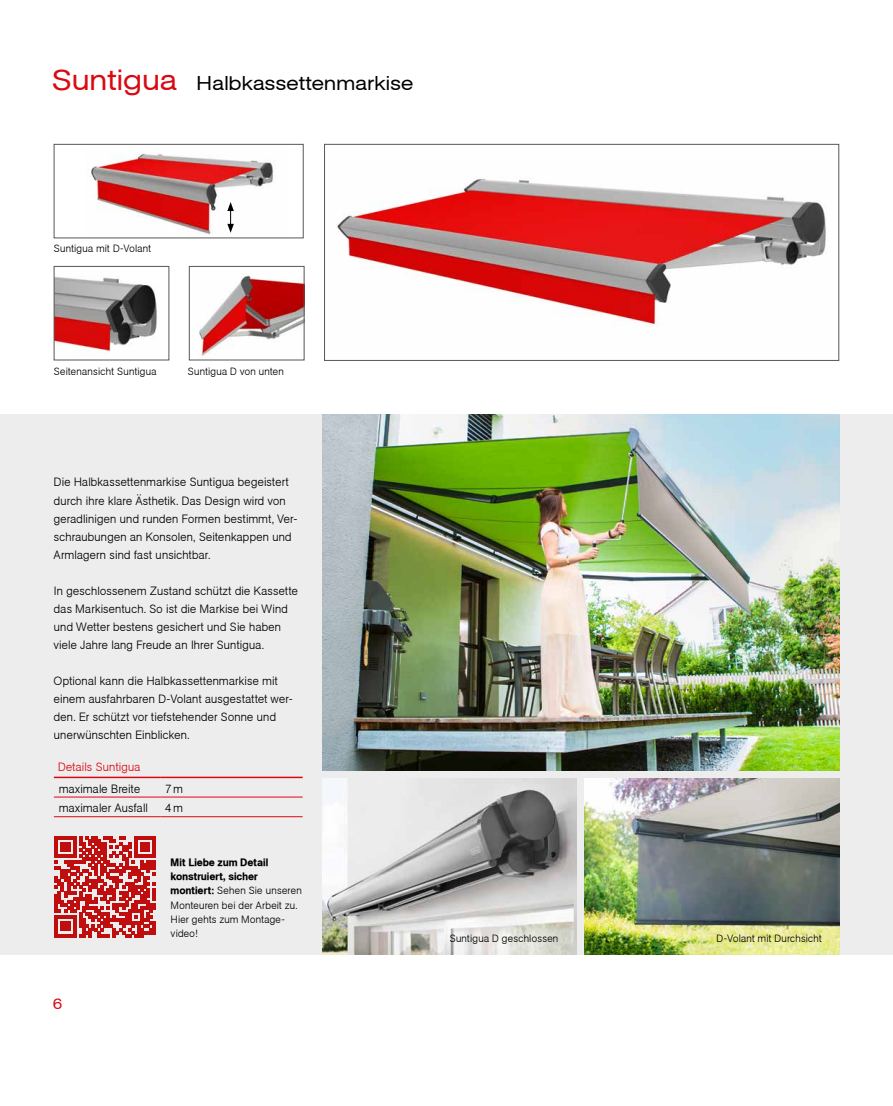
<style>
.page{position:relative;width:893px;height:1106px;background:#fff}
.page>*{position:absolute;margin:0;border:0;box-sizing:border-box;transform-origin:0 0}
.t1{font:19.5px "Agba Extended Normal";letter-spacing:.025em;color:#000}
.t2{font:15px "Agba Extended Normal";color:#db0812}
.t3{font:700 12px/18px "Agba Small";letter-spacing:.01em;color:#000}
.t4{font:700 12px "Agba Small";letter-spacing:.01em;color:#db0812}
.t5{font:700 10.5px/14.2px "Agba Small";letter-spacing:.015em;color:#000}
.t6{font:10.5px/14.2px "Agba Medium Normal";letter-spacing:.015em;color:#000}
.s1{font-size:28.5px;color:#db0812}
.s2{font-family:"Agba Medium Normal";font-weight:400}
</style>
<div class="page">
<img style="left:91px;top:153px;width:183px;height:82px">
<div style="left:54px;top:144px;width:249px;height:94px;border:1px solid #575756"></div>
<img style="left:56px;top:277px;width:101px;height:78px">
<div style="left:54px;top:266px;width:115px;height:94px;border:1px solid #575756"></div>
<img style="left:199px;top:275px;width:103px;height:81px">
<div style="left:189px;top:266px;width:115px;height:94px;border:1px solid #575756"></div>
<div style="left:0;top:414px;width:893px;height:540px;background:#ededed"></div>
<hr style="left:54px;top:816px;width:106px;height:1px;background:#db0812">
<hr style="left:160px;top:816px;width:143px;height:1px;background:#db0812">
<hr style="left:54px;top:776px;width:106px;height:2px;background:#db0812">
<hr style="left:160px;top:776px;width:143px;height:2px;background:#db0812">
<hr style="left:54px;top:796px;width:106px;height:1px;background:#db0812">
<hr style="left:160px;top:796px;width:143px;height:1px;background:#db0812">
<svg style="left:227px;top:202px;width:7px;height:31px"></svg>
<img style="left:322px;top:414px;width:517px;height:357px">
<img style="left:322px;top:778px;width:255px;height:176px">
<img style="left:584px;top:954px;width:255px;height:1px">
<img style="left:584px;top:779px;width:255px;height:175px">
<img style="left:584px;top:778px;width:255px;height:1px">
<svg style="left:55px;top:836px;width:101px;height:101px"></svg>
<img style="left:337px;top:178px;width:489px;height:149px">
<div style="left:324px;top:144px;width:515px;height:216px;border:1px solid #575756"></div>
<h1 class="t1" style="left:53px;top:72px;width:362px"><span class="s1">Suntigua</span> Halbkassettenmarkise</h1>
<p class="t5" style="left:54px;top:241px;width:99px">Suntigua mit D-Volant</p>
<p class="t5" style="left:54px;top:364px;width:104px">Seitenansicht Suntigua</p>
<p class="t5" style="left:188px;top:364px;width:98px">Suntigua D von unten</p>
<p class="t3" style="left:54px;top:473px;width:245px">Die Halbkassettenmarkise Suntigua begeistert durch ihre klare Ästhetik. Das Design wird von geradlinigen und runden Formen bestimmt, Ver&shy;schraubungen an Konsolen, Seitenkappen und Armlagern sind fast unsichtbar.</p>
<p class="t3" style="left:54px;top:581px;width:246px">In geschlossenem Zustand schützt die Kassette das Markisentuch. So ist die Markise bei Wind und Wetter bestens gesichert und Sie haben viele Jahre lang Freude an Ihrer Suntigua.</p>
<p class="t3" style="left:54px;top:671px;width:240px">Optional kann die Halbkassettenmarkise mit einem ausfahrbaren D-Volant ausgestattet wer&shy;den. Er schützt vor tiefstehender Sonne und unerwünschten Einblicken.</p>
<p class="t4" style="left:58px;top:760px;width:84px">Details Suntigua</p>
<p class="t3" style="left:59px;top:779px;width:83px">maximale Breite</p>
<p class="t3" style="left:165px;top:779px;width:19px">7m</p>
<p class="t3" style="left:59px;top:799px;width:90px">maximaler Ausfall</p>
<p class="t3" style="left:165px;top:799px;width:19px">4m</p>
<p class="t2" style="left:53px;top:994px;width:11px">6</p>
<p class="t6" style="left:171px;top:855px;width:99px">Mit Liebe zum Detail konstruiert, sicher</p>
<p class="t5" style="left:171px;top:883px;width:132px"><span class="s2">montiert:</span> Sehen Sie unseren<br>Monteuren bei der Arbeit zu.<br>Hier gehts zum Montage&shy;video!</p>
<p class="t5" style="left:450px;top:931px;width:110px">Suntigua D geschlossen</p>
<p class="t5" style="left:717px;top:931px;width:107px">D-Volant mit Durchsicht</p>
</div>
